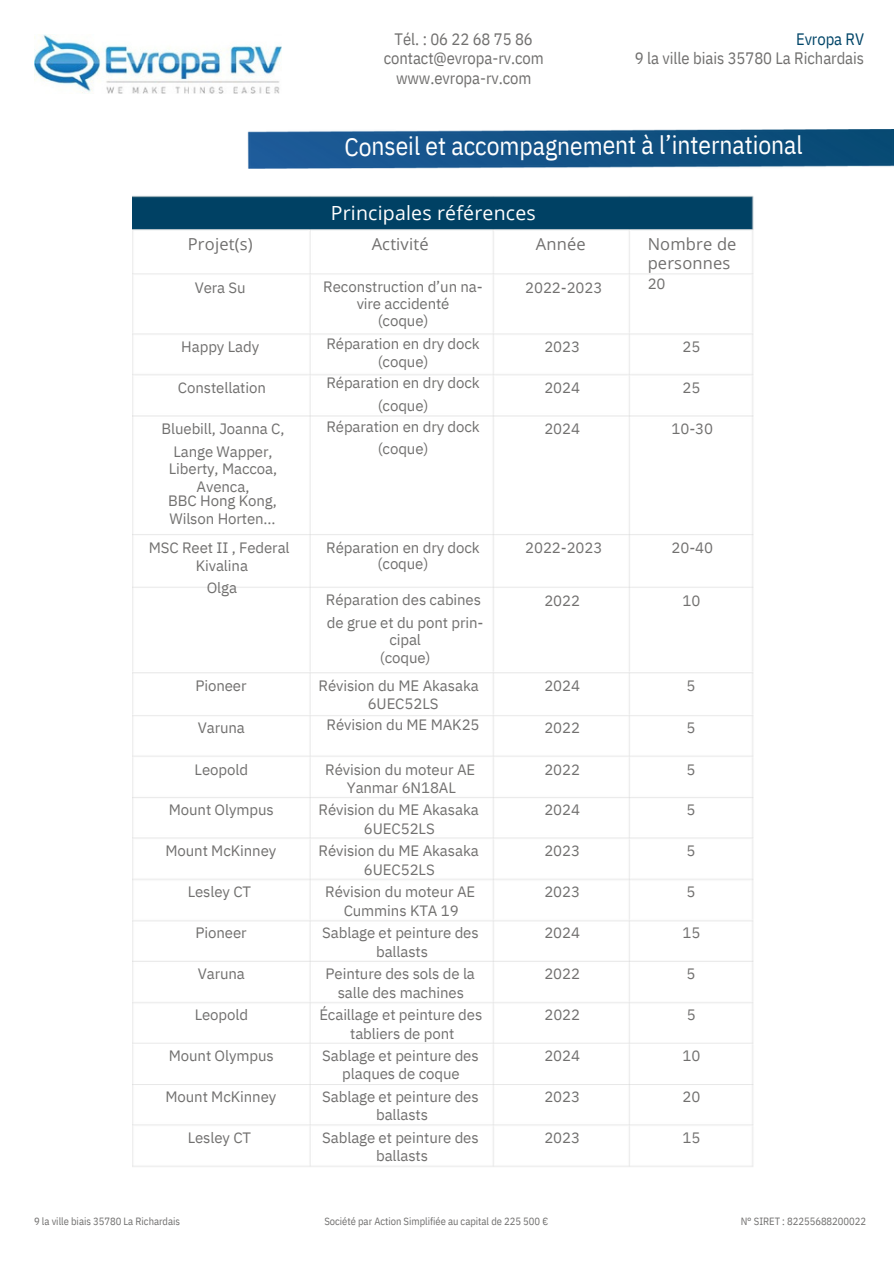
<style>
.page{position:relative;width:894px;height:1264px;background:#fff}
.page>*{position:absolute;margin:0;border:0;box-sizing:border-box;transform-origin:0 0}
.t1{font:25.5px "IBM Plex Sans Cond";letter-spacing:-.01em;color:#fff}
.t2{font:19.5px "Open Sans";letter-spacing:.01em;color:#fff}
.t3{font:16.5px/19.2px "IBM Plex Sans Cond";letter-spacing:-.005em;color:#71706f;text-align:center}
.t4{font:16.5px/19.2px "Open Sans";letter-spacing:.01em;color:#71706f}
.t5{font:15px/18px "IBM Plex Sans";letter-spacing:-.005em;color:#71706f;text-align:center}
.t6{font:10.5px "IBM Plex Sans Cond";letter-spacing:-.005em;color:#71706f}
.s1{color:#004568}
</style>
<div class="page">
<img style="left:34px;top:34px;width:248px;height:60px">
<img style="left:248px;top:129px;width:645px;height:39px">
<img style="left:132px;top:195px;width:622px;height:972px">
<p class="t3" style="left:383px;top:29px;width:161px">Tél. : 06 22 68 75 86 contact@evropa-rv.com www.evropa-rv.com</p>
<h4 class="t3" style="left:634px;top:29px;width:231px;text-align:right"><span class="s1">Evropa RV<br></span>9 la ville biais 35780 La Richardais</h4>
<p class="t1" style="left:344px;top:128px;width:459px">Conseil et accompagnement à l’international</p>
<h2 class="t2" style="left:331px;top:199px;width:206px">Principales références</h2>
<h4 class="t4" style="left:188px;top:234px;width:66px">Projet(s)</h4>
<h4 class="t4" style="left:371px;top:234px;width:58px">Activité</h4>
<h4 class="t4" style="left:535px;top:234px;width:51px">Année</h4>
<h4 class="t4" style="left:647px;top:234px;width:90px">Nombre de personnes</h4>
<h4 class="t5" style="left:195px;top:278px;width:53px">Vera Su</h4>
<h4 class="t5" style="left:647px;top:274px;width:19px">20</h4>
<h4 class="t5" style="left:323px;top:278px;width:161px;line-height:16.8px">Reconstruction d’un na&shy;vire accidenté<br>(coque)</h4>
<h4 class="t5" style="left:326px;top:334px;width:155px">Réparation en dry dock (coque)</h4>
<h4 class="t5" style="left:326px;top:371px;width:155px;line-height:22.2px">Réparation en dry dock (coque)<br>Réparation en dry dock (coque)</h4>
<p class="t5" style="left:525px;top:278px;width:79px">2022-2023</p>
<h4 class="t5" style="left:181px;top:338px;width:79px">Happy Lady</h4>
<h4 class="t5" style="left:178px;top:378px;width:89px">Constellation</h4>
<h4 class="t5" style="left:161px;top:417px;width:124px;line-height:22.5px">Bluebill, Joanna C,<br>Lange Wapper,</h4>
<h4 class="t5" style="left:169px;top:459px;width:110px">Liberty, Maccoa,<br>Avenca,</h4>
<h4 class="t5" style="left:168px;top:491px;width:110px;text-align:left">BBC Hong Kong,<br>Wilson Horten...</h4>
<h4 class="t5" style="left:149px;top:538px;width:142px">MSC Reet II , Federal</h4>
<h4 class="t5" style="left:196px;top:555px;width:54px;line-height:21.3px">Kivalina<br>Olga</h4>
<h4 class="t5" style="left:544px;top:338px;width:37px">2023</h4>
<h4 class="t5" style="left:544px;top:378px;width:37px">2024</h4>
<h4 class="t5" style="left:544px;top:419px;width:37px">2024</h4>
<p class="t5" style="left:682px;top:338px;width:19px">25</p>
<p class="t5" style="left:682px;top:378px;width:19px">25</p>
<p class="t5" style="left:671px;top:419px;width:43px">10-30</p>
<h4 class="t5" style="left:326px;top:538px;width:155px;line-height:16.8px">Réparation en dry dock (coque)</h4>
<h4 class="t5" style="left:326px;top:588px;width:159px;line-height:22.5px;text-align:left">Réparation des cabines de grue et du pont prin-</h4>
<h4 class="t5" style="left:379px;top:630px;width:52px">cipal (coque)</h4>
<h4 class="t5" style="left:318px;top:676px;width:162px">Révision du ME Akasaka</h4>
<h4 class="t5" style="left:326px;top:692px;width:154px;line-height:21.3px">6UEC52LS<br>Révision du ME MAK25</h4>
<h4 class="t5" style="left:325px;top:760px;width:152px">Révision du moteur AE</h4>
<h4 class="t5" style="left:347px;top:778px;width:111px">Yanmar 6N18AL</h4>
<h4 class="t5" style="left:318px;top:800px;width:162px">Révision du ME Akasaka</h4>
<h4 class="t5" style="left:364px;top:819px;width:72px">6UEC52LS</h4>
<h4 class="t5" style="left:318px;top:841px;width:162px">Révision du ME Akasaka</h4>
<h4 class="t5" style="left:364px;top:860px;width:72px">6UEC52LS</h4>
<h4 class="t5" style="left:325px;top:882px;width:152px">Révision du moteur AE</h4>
<h4 class="t5" style="left:343px;top:901px;width:116px">Cummins KTA 19</h4>
<h4 class="t5" style="left:322px;top:923px;width:158px">Sablage et peinture des</h4>
<h3 class="t5" style="left:376px;top:942px;width:54px">ballasts</h3>
<h4 class="t5" style="left:325px;top:964px;width:151px">Peinture des sols de la</h4>
<h3 class="t5" style="left:337px;top:982px;width:128px">salle des machines</h3>
<h4 class="t5" style="left:319px;top:1005px;width:164px">Écaillage et peinture des</h4>
<h4 class="t5" style="left:350px;top:1023px;width:106px">tabliers de pont</h4>
<h4 class="t5" style="left:322px;top:1046px;width:158px">Sablage et peinture des</h4>
<h4 class="t5" style="left:342px;top:1064px;width:119px">plaques de coque</h4>
<h4 class="t5" style="left:322px;top:1087px;width:158px">Sablage et peinture des</h4>
<h4 class="t5" style="left:376px;top:1105px;width:54px">ballasts</h4>
<h4 class="t5" style="left:322px;top:1128px;width:158px">Sablage et peinture des</h4>
<h4 class="t5" style="left:376px;top:1146px;width:54px">ballasts</h4>
<h4 class="t5" style="left:525px;top:538px;width:79px">2022-2023</h4>
<p class="t5" style="left:671px;top:538px;width:43px">20-40</p>
<h4 class="t5" style="left:544px;top:591px;width:37px">2022</h4>
<p class="t5" style="left:682px;top:591px;width:19px">10</p>
<h4 class="t5" style="left:195px;top:676px;width:53px">Pioneer</h4>
<h4 class="t5" style="left:198px;top:718px;width:49px">Varuna</h4>
<h4 class="t5" style="left:194px;top:760px;width:55px">Leopold</h4>
<h4 class="t5" style="left:169px;top:800px;width:106px">Mount Olympus</h4>
<h4 class="t5" style="left:165px;top:841px;width:112px">Mount McKinney</h4>
<h4 class="t5" style="left:188px;top:882px;width:65px">Lesley CT</h4>
<h4 class="t5" style="left:195px;top:923px;width:53px">Pioneer</h4>
<h4 class="t5" style="left:198px;top:964px;width:49px">Varuna</h4>
<h4 class="t5" style="left:195px;top:1005px;width:55px">Leopold</h4>
<h4 class="t5" style="left:169px;top:1046px;width:106px">Mount Olympus</h4>
<h4 class="t5" style="left:165px;top:1087px;width:112px">Mount McKinney</h4>
<h4 class="t5" style="left:188px;top:1128px;width:65px">Lesley CT</h4>
<h4 class="t5" style="left:544px;top:676px;width:37px">2024</h4>
<h4 class="t5" style="left:544px;top:718px;width:37px">2022</h4>
<h4 class="t5" style="left:544px;top:760px;width:37px">2022</h4>
<h4 class="t5" style="left:544px;top:800px;width:37px">2024</h4>
<h4 class="t5" style="left:544px;top:841px;width:37px">2023</h4>
<h4 class="t5" style="left:544px;top:882px;width:37px">2023</h4>
<h4 class="t5" style="left:544px;top:923px;width:37px">2024</h4>
<h4 class="t5" style="left:544px;top:964px;width:37px">2022</h4>
<h4 class="t5" style="left:544px;top:1005px;width:37px">2022</h4>
<h4 class="t5" style="left:544px;top:1046px;width:37px">2024</h4>
<h4 class="t5" style="left:544px;top:1087px;width:37px">2023</h4>
<h4 class="t5" style="left:544px;top:1128px;width:37px">2023</h4>
<h4 class="t5" style="left:686px;top:676px;width:10px">5</h4>
<h4 class="t5" style="left:686px;top:718px;width:10px">5</h4>
<p class="t5" style="left:686px;top:760px;width:10px">5</p>
<p class="t5" style="left:686px;top:800px;width:10px">5</p>
<p class="t5" style="left:686px;top:841px;width:10px">5</p>
<p class="t5" style="left:686px;top:882px;width:10px">5</p>
<p class="t5" style="left:682px;top:923px;width:19px">15</p>
<p class="t5" style="left:686px;top:964px;width:10px">5</p>
<p class="t5" style="left:686px;top:1005px;width:10px">5</p>
<p class="t5" style="left:682px;top:1046px;width:19px">10</p>
<p class="t5" style="left:682px;top:1087px;width:19px">20</p>
<p class="t5" style="left:682px;top:1128px;width:19px">15</p>
<h4 class="t6" style="left:34px;top:1213px;width:147px">9 la ville biais 35780 La Richardais</h4>
<p class="t6" style="left:324px;top:1213px;width:225px">Société par Action Simplifiée au capital de 225 500 €</p>
<h1 class="t6" style="left:740px;top:1213px;width:127px">N° SIRET : 82255688200022</h1>
</div>
